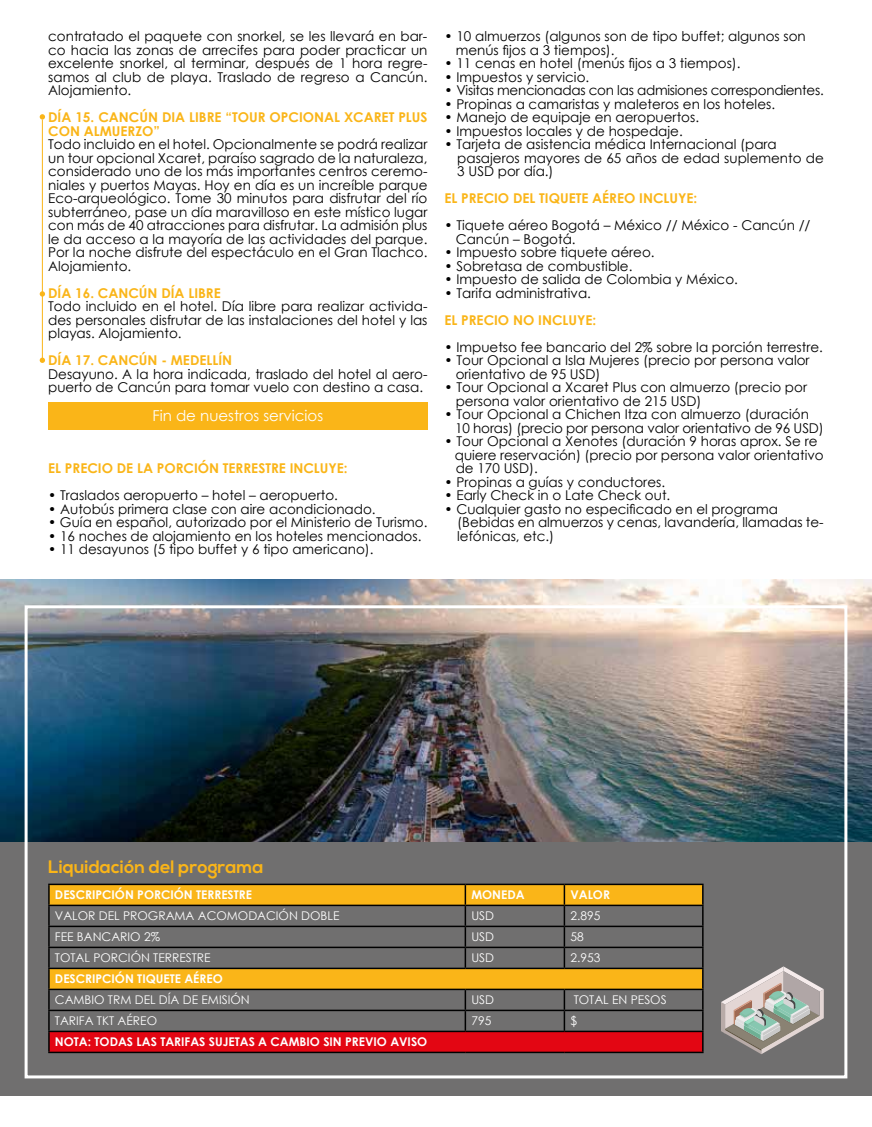
<style>
.page{position:relative;width:872px;height:1127px;background:#fff}
.page>*{position:absolute;margin:0;border:0;box-sizing:border-box;transform-origin:0 0}
.t1{font:700 18px "Nexa";color:#fab518}
.t2{font:15px "Century Gothic";color:#fff}
.t3{font:13.5px/13.5px "Century Gothic";color:#000}
.t4{font:700 13.5px/13.5px "Century Gothic";color:#fab518}
.t5{font:13.5px "Century Gothic";letter-spacing:-.02em;color:#000}
.t6{font:12px "Century Gothic";color:#fff}
.t7{font:700 12px "Century Gothic";color:#fff}
</style>
<div class="page">
<div style="left:0;top:822px;width:872px;height:274px;background:#706f6f"></div>
<hr style="left:42px;top:120px;width:1px;height:240px;background:#fab518">
<svg style="left:40px;top:114px;width:5px;height:6px"></svg>
<svg style="left:40px;top:291px;width:5px;height:6px"></svg>
<svg style="left:40px;top:358px;width:5px;height:5px"></svg>
<img style="left:0;top:580px;width:872px;height:262px">
<div style="left:48px;top:402px;width:379px;height:27px;background:#fab518"></div>
<svg style="left:721px;top:966px;width:102px;height:88px"></svg>
<svg style="left:50px;top:885px;width:652px;height:103px"></svg>
<div style="left:49px;top:1031px;width:654px;height:21px;background:#e30613"></div>
<hr style="left:48px;top:883px;width:417px;height:2px;background:#000">
<hr style="left:465px;top:883px;width:99px;height:2px;background:#000">
<hr style="left:564px;top:883px;width:139px;height:2px;background:#000">
<hr style="left:48px;top:904px;width:417px;height:2px;background:#000">
<hr style="left:465px;top:904px;width:99px;height:2px;background:#000">
<hr style="left:564px;top:904px;width:139px;height:2px;background:#000">
<hr style="left:48px;top:925px;width:417px;height:2px;background:#000">
<hr style="left:465px;top:925px;width:99px;height:2px;background:#000">
<hr style="left:564px;top:925px;width:139px;height:2px;background:#000">
<hr style="left:48px;top:946px;width:417px;height:2px;background:#000">
<hr style="left:465px;top:946px;width:99px;height:2px;background:#000">
<svg style="left:464px;top:885px;width:2px;height:82px"></svg>
<hr style="left:564px;top:946px;width:139px;height:2px;background:#000">
<svg style="left:563px;top:885px;width:2px;height:82px"></svg>
<hr style="left:48px;top:967px;width:417px;height:2px;background:#000">
<hr style="left:465px;top:967px;width:99px;height:2px;background:#000">
<hr style="left:564px;top:967px;width:139px;height:2px;background:#000">
<hr style="left:48px;top:988px;width:417px;height:2px;background:#000">
<hr style="left:465px;top:988px;width:99px;height:2px;background:#000">
<hr style="left:564px;top:988px;width:139px;height:2px;background:#000">
<hr style="left:48px;top:1009px;width:417px;height:2px;background:#000">
<hr style="left:465px;top:1009px;width:99px;height:2px;background:#000">
<svg style="left:464px;top:990px;width:2px;height:40px"></svg>
<hr style="left:564px;top:1009px;width:139px;height:2px;background:#000">
<svg style="left:563px;top:990px;width:2px;height:40px"></svg>
<hr style="left:48px;top:1030px;width:417px;height:2px;background:#000">
<svg style="left:48px;top:885px;width:2px;height:166px"></svg>
<hr style="left:465px;top:1030px;width:99px;height:2px;background:#000">
<hr style="left:564px;top:1030px;width:139px;height:2px;background:#000">
<svg style="left:702px;top:885px;width:1px;height:166px"></svg>
<hr style="left:48px;top:1051px;width:417px;height:2px;background:#000">
<hr style="left:465px;top:1051px;width:99px;height:2px;background:#000">
<hr style="left:564px;top:1051px;width:139px;height:2px;background:#000">
<div style="left:25px;top:605px;width:822px;height:473px;border:3px solid #fff"></div>
<p class="t3" style="left:48px;top:30px;width:381px;text-align:justify">contratado el paquete con snorkel, se les llevará en bar&shy;co hacia las zonas de arrecifes para poder practicar un excelente snorkel, al terminar, después de 1 hora regre&shy;samos al club de playa. Traslado de regreso a Cancún.<br>Alojamiento.</p>
<p class="t4" style="left:48px;top:110px;width:381px">DÍA 15. CANCÚN DIA LIBRE “TOUR OPCIONAL XCARET PLUS<br>CON ALMUERZO”</p>
<p class="t3" style="left:48px;top:138px;width:381px;text-align:justify">Todo incluido en el hotel. Opcionalmente se podrá realizar un tour opcional Xcaret, paraíso sagrado de la naturaleza, considerado uno de los más importantes centros ceremo&shy;niales y puertos Mayas. Hoy en día es un increíble parque Eco-arqueológico. Tome 30 minutos para disfrutar del río subterráneo, pase un día maravilloso en este místico lugar con más de 40 atracciones para disfrutar. La admisión plus le da acceso a la mayoría de las actividades del parque.<br>Por la noche disfrute del espectáculo en el Gran Tlachco.<br>Alojamiento.</p>
<p class="t4" style="left:48px;top:286px;width:174px">DÍA 16. CANCÚN DÍA LIBRE</p>
<p class="t3" style="left:48px;top:300px;width:381px;text-align:justify">Todo incluido en el hotel. Día libre para realizar activida&shy;des personales disfrutar de las instalaciones del hotel y las playas. Alojamiento.</p>
<p class="t4" style="left:48px;top:353px;width:185px">DÍA 17. CANCÚN - MEDELLÍN</p>
<p class="t3" style="left:48px;top:367px;width:381px">Desayuno. A la hora indicada, traslado del hotel al aero&shy;puerto de Cancún para tomar vuelo con destino a casa.</p>
<p class="t2" style="left:152px;top:405px;width:172px">Fin de nuestros servicios</p>
<p class="t4" style="left:48px;top:461px;width:301px">EL PRECIO DE LA PORCIÓN TERRESTRE INCLUYE:</p>
<p class="t3" style="left:48px;top:489px;width:291px">• Traslados aeropuerto – hotel – aeropuerto.</p>
<p class="t3" style="left:48px;top:502px;width:329px">• Autobús primera clase con aire acondicionado.</p>
<p class="t3" style="left:48px;top:516px;width:381px">• Guía en español, autorizado por el Ministerio de Turismo.</p>
<p class="t3" style="left:48px;top:529px;width:375px">• 16 noches de alojamiento en los hoteles mencionados.</p>
<p class="t3" style="left:48px;top:543px;width:327px">• 11 desayunos (5 tipo buffet y 6 tipo americano).</p>
<p class="t3" style="left:456px;top:30px;width:352px;text-indent:-11px">• 10 almuerzos (algunos son de tipo buffet; algunos son menús fijos a 3 tiempos).</p>
<p class="t3" style="left:444px;top:57px;width:298px">• 11 cenas en hotel (menús fijos a 3 tiempos).</p>
<p class="t3" style="left:444px;top:70px;width:146px">• Impuestos y servicio.</p>
<p class="t5" style="left:444px;top:81px;width:381px">• Visitas mencionadas con las admisiones correspondientes.</p>
<p class="t3" style="left:444px;top:97px;width:332px">• Propinas a camaristas y maleteros en los hoteles.</p>
<p class="t3" style="left:444px;top:111px;width:256px">• Manejo de equipaje en aeropuertos.</p>
<p class="t3" style="left:444px;top:124px;width:240px">• Impuestos locales y de hospedaje.</p>
<p class="t3" style="left:457px;top:138px;width:368px;text-indent:-13px">• Tarjeta de asistencia médica Internacional (para pasajeros mayores de 65 años de edad suplemento de<br>3 USD por día.)</p>
<p class="t4" style="left:444px;top:191px;width:254px">EL PRECIO DEL TIQUETE AÉREO INCLUYE:</p>
<p class="t3" style="left:456px;top:219px;width:356px;text-indent:-11px">• Tiquete aéreo Bogotá – México // México - Cancún //<br>Cancún – Bogotá.</p>
<p class="t3" style="left:444px;top:246px;width:212px">• Impuesto sobre tiquete aéreo.</p>
<p class="t3" style="left:444px;top:259px;width:189px">• Sobretasa de combustible.</p>
<p class="t3" style="left:444px;top:273px;width:295px">• Impuesto de salida de Colombia y México.</p>
<p class="t3" style="left:444px;top:286px;width:148px">• Tarifa administrativa.</p>
<p class="t4" style="left:444px;top:313px;width:153px">EL PRECIO NO INCLUYE:</p>
<p class="t3" style="left:444px;top:340px;width:380px">• Impuetso fee bancario del 2% sobre la porción terrestre.</p>
<p class="t3" style="left:456px;top:354px;width:355px;text-indent:-11px">• Tour Opcional a Isla Mujeres (precio por persona valor orientativo de 95 USD)</p>
<p class="t3" style="left:456px;top:381px;width:353px;text-indent:-11px">• Tour Opcional a Xcaret Plus con almuerzo (precio por persona valor orientativo de 215 USD)</p>
<p class="t3" style="left:455px;top:408px;width:370px;text-indent:-11px">• Tour Opcional a Chichen Itza con almuerzo (duración<br>10 horas) (precio por persona valor orientativo de 96 USD)</p>
<p class="t3" style="left:455px;top:435px;width:370px;text-indent:-10px">• Tour Opcional a Xenotes (duración 9 horas aprox. Se re quiere reservación) (precio por persona valor orientativo de 170 USD).</p>
<p class="t3" style="left:444px;top:475px;width:222px">• Propinas a guías y conductores.</p>
<p class="t3" style="left:444px;top:489px;width:227px">• Early Check in o Late Check out.</p>
<p class="t3" style="left:457px;top:502px;width:368px;text-indent:-13px">• Cualquier gasto no especificado en el programa (Bebidas en almuerzos y cenas, lavandería, llamadas te&shy;lefónicas, etc.)</p>
<h1 class="t1" style="left:48px;top:856px;width:217px">Liquidación del programa</h1>
<p class="t7" style="left:55px;top:886px;width:199px">DESCRIPCIÓN PORCIÓN TERRESTRE</p>
<p class="t7" style="left:471px;top:886px;width:55px">MONEDA</p>
<p class="t7" style="left:570px;top:886px;width:41px">VALOR</p>
<p class="t6" style="left:55px;top:907px;width:286px">VALOR DEL PROGRAMA ACOMODACIÓN DOBLE</p>
<p class="t6" style="left:471px;top:907px;width:24px">USD</p>
<p class="t6" style="left:570px;top:907px;width:31px">2.895</p>
<p class="t6" style="left:55px;top:928px;width:106px">FEE BANCARIO 2%</p>
<p class="t6" style="left:471px;top:928px;width:24px">USD</p>
<p class="t6" style="left:570px;top:928px;width:15px">58</p>
<p class="t6" style="left:55px;top:949px;width:157px">TOTAL PORCIÓN TERRESTRE</p>
<p class="t6" style="left:471px;top:949px;width:24px">USD</p>
<p class="t6" style="left:570px;top:949px;width:31px">2.953</p>
<p class="t7" style="left:55px;top:970px;width:169px">DESCRIPCIÓN TIQUETE AÉREO</p>
<p class="t6" style="left:55px;top:991px;width:196px">CAMBIO TRM DEL DÍA DE EMISIÓN</p>
<p class="t6" style="left:471px;top:991px;width:24px">USD</p>
<p class="t6" style="left:574px;top:991px;width:94px">TOTAL EN PESOS</p>
<p class="t6" style="left:55px;top:1012px;width:104px">TARIFA TKT AÉREO</p>
<p class="t6" style="left:471px;top:1012px;width:21px">795</p>
<p class="t6" style="left:570px;top:1012px;width:8px">$</p>
<p class="t7" style="left:55px;top:1033px;width:374px">NOTA: TODAS LAS TARIFAS SUJETAS A CAMBIO SIN PREVIO AVISO</p>
</div>
